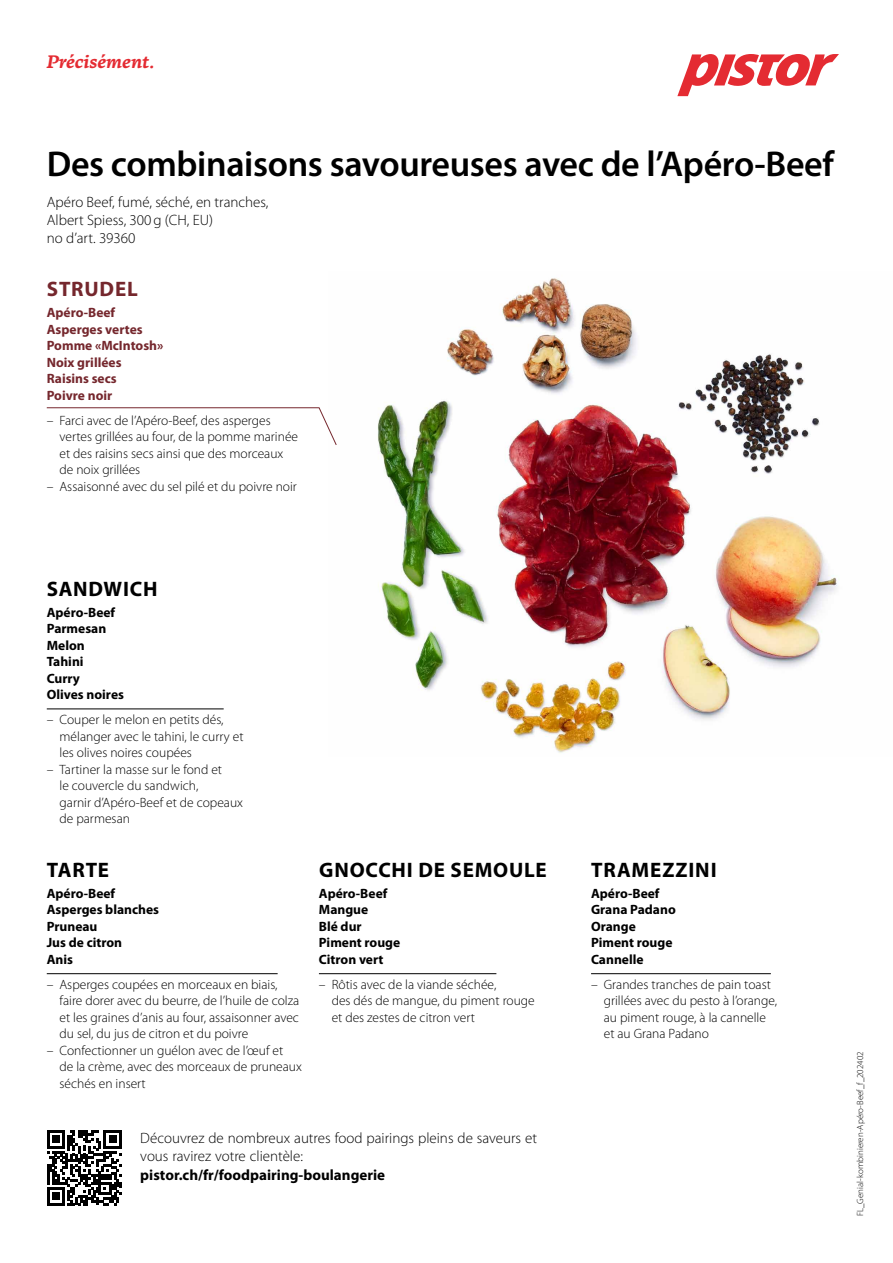
<style>
.page{position:relative;width:893px;height:1263px;background:#fff}
.page>*{position:absolute;margin:0;border:0;box-sizing:border-box;transform-origin:0 0}
.t1{font:600 36px "Myriad Pro";letter-spacing:-.01em;color:#000}
.t2{font:700 21px "Myriad Pro";letter-spacing:.04em;color:#000}
.t3{font:700 21px "Myriad Pro";letter-spacing:.035em;color:#75272d}
.t4{font:italic 700 18px "Tuna";color:#e42b32}
.t5{font:300 15px/18px "Myriad Pro";color:#000}
.t6{font:700 15px "Myriad Pro";color:#000}
.t7{font:300 13.5px/16.5px "Myriad Pro";color:#000}
.t8{font:700 13.5px/16.5px "Myriad Pro";color:#000}
.t9{font:700 13.5px/16.5px "Myriad Pro";color:#75272d}
.t10{font:300 9px "Myriad Pro";color:#000}
</style>
<div class="page">
<svg style="left:677px;top:54px;width:162px;height:42px"></svg>
<img style="left:378px;top:278px;width:460px;height:475px">
<hr style="left:47px;top:708px;width:177px;height:1px;background:#000">
<hr style="left:47px;top:973px;width:231px;height:1px;background:#000">
<hr style="left:319px;top:973px;width:177px;height:1px;background:#000">
<hr style="left:591px;top:973px;width:180px;height:1px;background:#000">
<svg style="left:46px;top:407px;width:291px;height:38px"></svg>
<svg style="left:47px;top:1130px;width:75px;height:75px"></svg>
<h3 class="t4" style="left:47px;top:50px;width:110px">Précisément.</h3>
<h1 class="t1" style="left:47px;top:141px;width:789px">Des combinaisons savoureuses avec de l’Apéro-Beef</h1>
<p class="t5" style="left:47px;top:192px;width:223px">Apéro Beef, fumé, séché, en tranches,<br>Albert Spiess, 300g (CH, EU)<br>no d’art. 39360</p>
<h2 class="t3" style="left:47px;top:276px;width:92px">STRUDEL</h2>
<p class="t9" style="left:47px;top:304px;width:118px">Apéro-Beef<br>Asperges vertes<br>Pomme «McIntosh»<br>Noix grillées<br>Raisins secs<br>Poivre noir</p>
<p class="t7" style="left:60px;top:412px;width:240px;text-indent:-13px">– Farci avec de l’Apéro-Beef, des asperges vertes grillées au four, de la pomme marinée et des raisins secs ainsi que des morceaux de noix grillées</p>
<p class="t7" style="left:47px;top:478px;width:252px">– Assaisonné avec du sel pilé et du poivre noir</p>
<h2 class="t2" style="left:47px;top:575px;width:112px">SANDWICH</h2>
<p class="t8" style="left:47px;top:603px;width:79px">Apéro-Beef<br>Parmesan<br>Melon<br>Tahini<br>Curry<br>Olives noires</p>
<p class="t7" style="left:60px;top:711px;width:185px;text-indent:-13px">– Couper le melon en petits dés, mélanger avec le tahini, le curry et les olives noires coupées</p>
<p class="t7" style="left:60px;top:761px;width:185px;text-indent:-13px">– Tartiner la masse sur le fond et<br>le couvercle du sandwich,<br>garnir d’Apéro-Beef et de copeaux de parmesan</p>
<h2 class="t2" style="left:47px;top:856px;width:64px">TARTE</h2>
<p class="t8" style="left:47px;top:885px;width:114px">Apéro-Beef<br>Asperges blanches<br>Pruneau<br>Jus de citron<br>Anis</p>
<p class="t7" style="left:60px;top:976px;width:241px;text-indent:-13px">– Asperges coupées en morceaux en biais, faire dorer avec du beurre, de l’huile de colza et les graines d’anis au four, assaisonner avec du sel, du jus de citron et du poivre</p>
<p class="t7" style="left:60px;top:1042px;width:244px;text-indent:-13px">– Confectionner un guélon avec de l’œuf et<br>de la crème, avec des morceaux de pruneaux séchés en insert</p>
<h2 class="t2" style="left:319px;top:856px;width:229px">GNOCCHI DE SEMOULE</h2>
<p class="t8" style="left:319px;top:885px;width:83px">Apéro-Beef<br>Mangue<br>Blé dur<br>Piment rouge<br>Citron vert</p>
<p class="t7" style="left:332px;top:976px;width:205px;text-indent:-13px">– Rôtis avec de la viande séchée,<br>des dés de mangue, du piment rouge et des zestes de citron vert</p>
<p class="t5" style="left:140px;top:1128px;width:398px;line-height:18.8px">Découvrez de nombreux autres food pairings pleins de saveurs et vous ravirez votre clientèle:</p>
<p class="t6" style="left:140px;top:1165px;width:246px">pistor.ch/fr/foodpairing-boulangerie</p>
<h2 class="t2" style="left:591px;top:856px;width:127px">TRAMEZZINI</h2>
<p class="t8" style="left:591px;top:885px;width:86px">Apéro-Beef<br>Grana Padano<br>Orange<br>Piment rouge<br>Cannelle</p>
<p class="t7" style="left:604px;top:976px;width:175px;text-indent:-13px">– Grandes tranches de pain toast grillées avec du pesto à l’orange, au piment rouge, à la cannelle et au Grana Padano</p>
<p class="t10" style="left:855px;top:1216px;width:166px;rotate:-90deg">FL_Genial-kombinieren-Apéro-Beef_f_202402</p>
</div>
